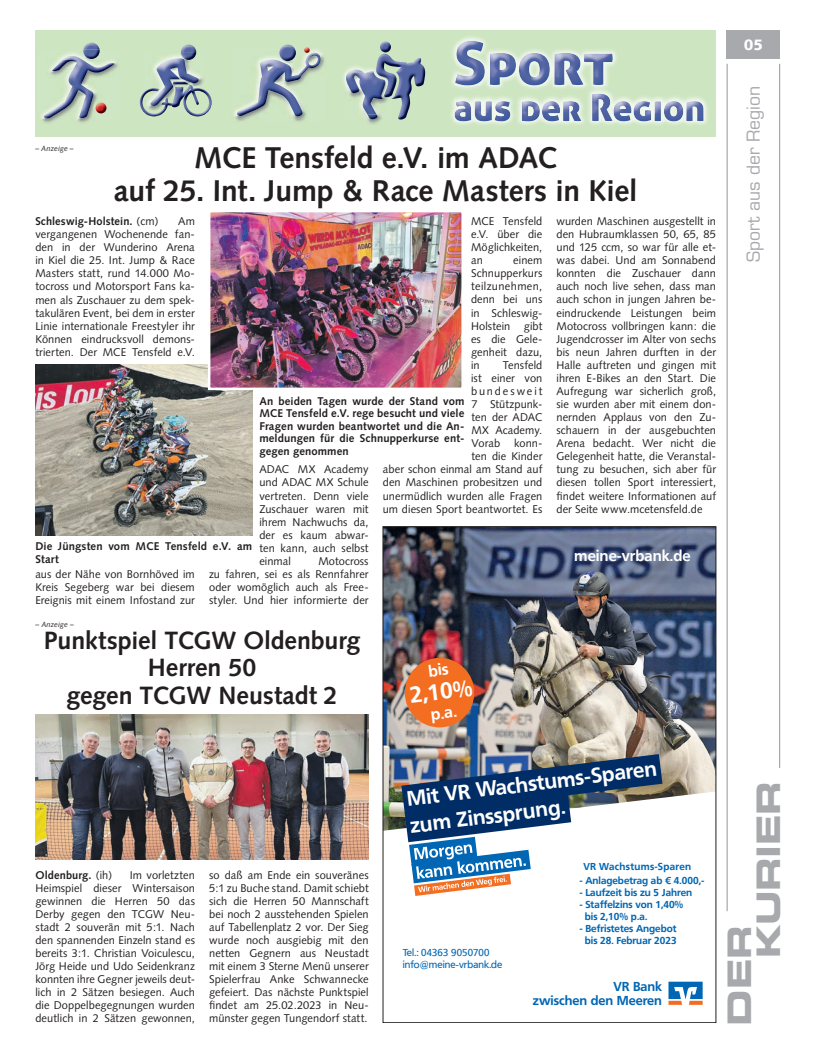
<style>
.page{position:relative;width:819px;height:1053px;background:#fff}
.page>*{position:absolute;margin:0;border:0;box-sizing:border-box;transform-origin:0 0}
.t1{font:32.5px/28.9px "Eurostile LT Std Bold Ex 2";letter-spacing:-.01em;color:#a8a9ad}
.t2{font:700 30px/32.5px "Syntax LT Std";letter-spacing:-.005em;color:#231f20;text-align:center}
.t3{font:700 25px/27.5px "Syntax LT Std";letter-spacing:-.005em;color:#231f20;text-align:center}
.t4{font:700 22.62px "Frutiger VR";color:#fff}
.t5{font:700 20.75px/27.1px "Frutiger VR";color:#fff}
.t6{font:17.5px "Eurostile LT Std";letter-spacing:-.005em;color:#a8a9ad}
.t7{font:700 15.88px "Frutiger VR";color:#fff}
.t8{font:700 15px "Frutiger VR";color:#fff}
.t9{font:900 15px "Syntax LT Std";color:#fff}
.t10{font:700 12.88px/13.6px "Frutiger VR";color:#0166b3;text-align:right}
.t11{font:11.25px/13px "Syntax";letter-spacing:.005em;color:#231f20;text-align:justify}
.t12{font:700 11.25px/12.5px "Syntax LT Std";letter-spacing:.01em;color:#231f20;text-align:justify}
.t13{font:700 11.25px "Syntax";letter-spacing:.01em;color:#231f20}
.t14{font:700 10px/12px "Frutiger VR";color:#0166b3}
.t15{font:10px/12px "Frutiger VR";letter-spacing:.005em;color:#0166b3}
.t16{font:700 10px "Frutiger VR";letter-spacing:.03em;color:#0166b3}
.t17{font:italic 7.5px "Syntax LT Std";letter-spacing:.015em;color:#231f20}
.s1{font-weight:400}
</style>
<div class="page">
<hr style="left:726px;top:64px;width:1px;height:847px;background:#939598">
<hr style="left:779px;top:64px;width:1px;height:703px;background:#939598">
<div style="left:726px;top:30px;width:54px;height:29px;background:#a8a9ad"></div>
<img style="left:385px;top:528px;width:329px;height:266px">
<img style="left:385px;top:735px;width:309px;height:160px">
<svg style="left:668px;top:981px;width:34px;height:23px"></svg>
<div style="left:405px;top:658px;width:69px;height:69px;background:#f36e21;border-radius:50%"></div>
<div style="left:35px;top:30px;width:681px;height:106px;background:#cde5c1"></div>
<img style="left:451px;top:37px;width:257px;height:88px">
<img style="left:455px;top:41px;width:157px;height:44px">
<img style="left:454px;top:93px;width:249px;height:28px">
<svg style="left:86px;top:43px;width:11px;height:2px"></svg>
<img style="left:83px;top:45px;width:17px;height:5px">
<img style="left:40px;top:50px;width:78px;height:73px">
<img style="left:44px;top:60px;width:70px;height:58px">
<svg style="left:91px;top:65px;width:5px;height:3px"></svg>
<svg style="left:52px;top:56px;width:32px;height:15px"></svg>
<svg style="left:96px;top:102px;width:10px;height:11px"></svg>
<svg style="left:183px;top:45px;width:11px;height:2px"></svg>
<img style="left:181px;top:47px;width:15px;height:5px">
<img style="left:164px;top:52px;width:40px;height:32px">
<img style="left:153px;top:58px;width:46px;height:26px">
<img style="left:148px;top:115px;width:55px;height:1px">
<img style="left:140px;top:84px;width:72px;height:31px">
<svg style="left:173px;top:82px;width:16px;height:2px"></svg>
<img style="left:236px;top:118px;width:69px;height:4px">
<img style="left:233px;top:50px;width:92px;height:68px">
<img style="left:237px;top:53px;width:83px;height:63px">
<svg style="left:282px;top:45px;width:11px;height:2px"></svg>
<img style="left:279px;top:47px;width:17px;height:14px">
<svg style="left:304px;top:47px;width:15px;height:18px"></svg>
<svg style="left:380px;top:41px;width:11px;height:11px"></svg>
<img style="left:343px;top:72px;width:2px;height:13px">
<img style="left:345px;top:66px;width:36px;height:58px">
<img style="left:346px;top:79px;width:30px;height:35px">
<svg style="left:346px;top:70px;width:30px;height:9px"></svg>
<svg style="left:367px;top:104px;width:9px;height:15px"></svg>
<img style="left:376px;top:54px;width:49px;height:65px">
<img style="left:35px;top:365px;width:217px;height:170px">
<img style="left:35px;top:714px;width:333px;height:145px">
<img style="left:211px;top:213px;width:250px;height:174px">
<div style="left:208px;top:210px;width:256px;height:180px;border:2px solid #fff"></div>
<p class="t2" style="left:114px;top:142px;width:525px">MCE Tensfeld e.V. im ADAC<br>auf 25. Int. Jump &amp; Race Masters in Kiel</p>
<p class="t13" style="left:35px;top:215px;width:125px">Schleswig-Holstein. <span class="s1">(cm)</span></p>
<p class="t17" style="left:35px;top:144px;width:40px">– Anzeige –</p>
<p class="t11" style="left:471px;top:215px;width:73px">MCE Tensfeld e.V. über die Möglichkeiten, an</p>
<p class="t11" style="left:556px;top:215px;width:161px">wurden Maschinen ausgestellt in den Hubraumklassen 50, 65, 85 und 125 ccm, so war für alle et&shy;was dabei. Und am Sonnabend konnten die Zuschauer dann auch noch live sehen, dass man auch schon in jungen Jahren be&shy;eindruckende Leistungen beim Motocross vollbringen kann: die Jugendcrosser im Alter von sechs bis neun Jahren durften in der Halle auftreten und gingen mit ihren E-Bikes an den Start. Die Aufregung war sicherlich groß, sie wurden aber mit einem don&shy;nernden Applaus von den Zu&shy;schauern in der ausgebuchten Arena bedacht. Wer nicht die Gelegenheit hatte, die Veranstal&shy;tung zu besuchen, sich aber für diesen tollen Sport interessiert, findet weitere Informationen auf der Seite www.mcetensfeld.de</p>
<p class="t11" style="left:35px;top:215px;width:161px;text-indent:143px">Am vergangenen Wochenende fan&shy;den in der Wunderino Arena in Kiel die 25. Int. Jump &amp; Race Masters statt, rund 14.000 Mo&shy;tocross und Motorsport Fans ka&shy;men als Zuschauer zu dem spek&shy;takulären Event, bei dem in erster Linie internationale Freestyler ihr Können eindrucksvoll demons&shy;trierten. Der MCE Tensfeld e.V.</p>
<p class="t11" style="left:471px;top:254px;width:73px;text-indent:42px">einem Schnupperkurs teilzunehmen, denn bei uns in Schleswig-Holstein gibt es die Gele&shy;genheit dazu, in</p>
<p class="t11" style="left:383px;top:358px;width:161px;text-align:right">Tensfeld<br>ist einer von<br>bundesweit<br>7 Stützpunk-<br>ten der ADAC<br>MX Academy.<br>Vorab konn-<br>ten die Kinder<br>aber schon einmal am Stand auf den Maschinen probesitzen und unermüdlich wurden alle Fragen um diesen Sport beantwortet. Es</p>
<p class="t12" style="left:259px;top:394px;width:206px">An beiden Tagen wurde der Stand vom MCE Tensfeld e.V. rege besucht und viele Fragen wurden beantwortet und die An&shy;meldungen für die Schnupperkurse ent&shy;gegen genommen</p>
<p class="t11" style="left:259px;top:463px;width:111px">ADAC MX Academy und ADAC MX Schule vertreten. Denn viele Zuschauer waren mit ihrem Nachwuchs da, der es kaum abwar&shy;ten kann, auch selbst einmal</p>
<p class="t12" style="left:35px;top:540px;width:218px">Die Jüngsten vom MCE Tensfeld e.V. am<br>Start</p>
<p class="t8" style="left:574px;top:546px;width:118px">meine-vrbank.de</p>
<p class="t11" style="left:209px;top:554px;width:161px;text-indent:109px">Motocross zu fahren, sei es als Rennfahrer oder womöglich auch als Free&shy;styler. Und hier informierte der</p>
<p class="t11" style="left:35px;top:567px;width:161px">aus der Nähe von Bornhöved im Kreis Segeberg war bei diesem Ereignis mit einem Infostand zur</p>
<p class="t17" style="left:35px;top:620px;width:40px">– Anzeige –</p>
<p class="t3" style="left:44px;top:626px;width:318px">Punktspiel TCGW Oldenburg<br>Herren 50<br>gegen TCGW Neustadt 2</p>
<p class="t4" style="left:408px;top:681px;width:64px;rotate:-7deg">2,10%</p>
<p class="t7" style="left:429px;top:704px;width:28px;rotate:-7deg">p.a.</p>
<p class="t9" style="left:743px;top:36px;width:21px">05</p>
<p class="t6" style="left:743px;top:262px;width:178px;rotate:-90deg">Sport aus der Region</p>
<p class="t11" style="left:35px;top:868px;width:161px;text-indent:94px">Im vorletzten Heimspiel dieser Wintersaison gewinnen die Herren 50 das Derby gegen den TCGW Neu&shy;stadt 2 souverän mit 5:1. Nach den spannenden Einzeln stand es bereits 3:1. Christian Voiculescu, Jörg Heide und Udo Seidenkranz konnten ihre Gegner jeweils deut&shy;lich in 2 Sätzen besiegen. Auch die Doppelbegegnungen wurden deutlich in 2 Sätzen gewonnen,</p>
<p class="t11" style="left:209px;top:868px;width:161px">so daß am Ende ein souveränes 5:1 zu Buche stand. Damit schiebt sich die Herren 50 Mannschaft bei noch 2 ausstehenden Spielen auf Tabellenplatz 2 vor. Der Sieg wurde noch ausgiebig mit den netten Gegnern aus Neustadt mit einem 3 Sterne Menü unserer Spielerfrau Anke Schwannecke gefeiert. Das nächste Punktspiel findet am 25.02.2023 in Neu&shy;münster gegen Tungendorf statt.</p>
<p class="t13" style="left:35px;top:868px;width:78px">Oldenburg. <span class="s1">(ih)</span></p>
<p class="t5" style="left:405px;top:785px;width:253px;rotate:-7deg">Mit VR Wachstums-Sparen zum Zinssprung.</p>
<p class="t15" style="left:403px;top:946px;width:101px">Tel.: 04363 9050700 info@meine-vrbank.de</p>
<p class="t16" style="left:583px;top:860px;width:109px">VR Wachstums-Sparen</p>
<p class="t14" style="left:579px;top:874px;width:126px">- Anlagebetrag ab € 4.000,-</p>
<p class="t14" style="left:579px;top:886px;width:114px">- Laufzeit bis zu 5 Jahren</p>
<p class="t14" style="left:584px;top:898px;width:100px;text-indent:-5px">- Staffelzins von 1,40% bis 2,10% p.a.</p>
<p class="t14" style="left:579px;top:922px;width:99px;text-align:center">- Befristetes Angebot bis 28. Februar 2023</p>
<p class="t10" style="left:533px;top:979px;width:131px">VR Bank<br>zwischen den Meeren</p>
<p class="t1" style="left:724px;top:958px;width:179px;text-indent:-67px;rotate:-90deg">DER<br>KURIER</p>
</div>
